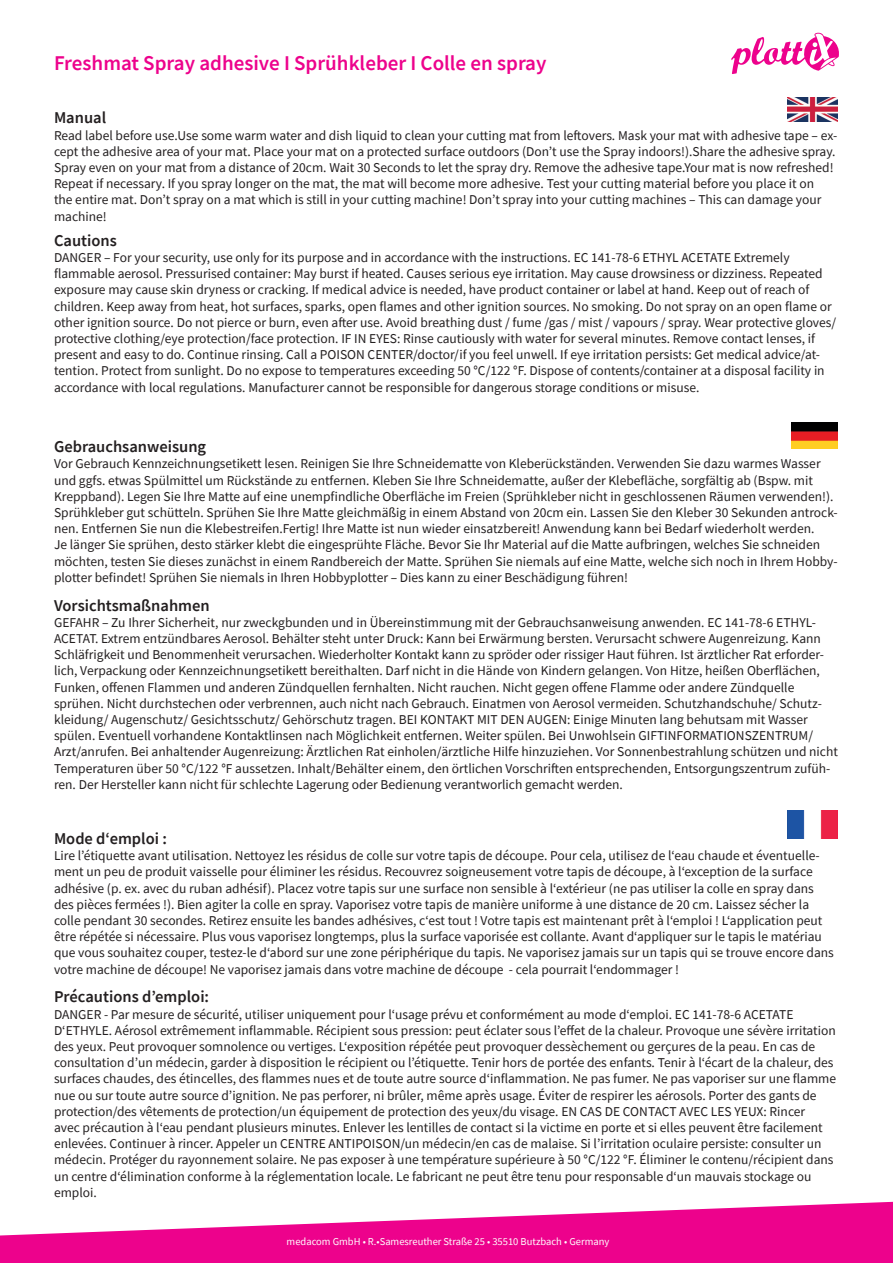
<style>
.page{position:relative;width:893px;height:1263px;background:#fff}
.page>*{position:absolute;margin:0;border:0;box-sizing:border-box;transform-origin:0 0}
.t1{font:600 21px "Source Sans Pro";color:#ed028c}
.t2{font:600 16.5px "Source Sans Pro";color:#231f20}
.t3{font:13.5px/16.2px "Source Sans Pro";color:#231f20}
.t4{font:10.5px "Source Sans Pro";color:#fff}
</style>
<div class="page">
<svg style="left:0;top:1201px;width:893px;height:62px;fill:#ed028c"></svg>
<svg style="left:731px;top:33px;width:108px;height:41px"></svg>
<img style="left:792px;top:423px;width:45px;height:26px">
<img style="left:788px;top:97px;width:49px;height:24px">
<img style="left:788px;top:810px;width:49px;height:29px">
<h1 class="t1" style="left:54px;top:49px;width:494px">Freshmat Spray adhesive I Sprühkleber I Colle en spray</h1>
<p class="t2" style="left:54px;top:107px;width:54px">Manual</p>
<p class="t3" style="left:54px;top:127px;width:785px">Read label before use.Use some warm water and dish liquid to clean your cutting mat from leftovers. Mask your mat with adhesive tape – ex&shy;cept the adhesive area of your mat. Place your mat on a protected surface outdoors (Don’t use the Spray indoors!).Share the adhesive spray.<br>Spray even on your mat from a distance of 20cm. Wait 30 Seconds to let the spray dry. Remove the adhesive tape.Your mat is now refreshed!<br>Repeat if necessary. If you spray longer on the mat, the mat will become more adhesive. Test your cutting material before you place it on<br>the entire mat. Don’t spray on a mat which is still in your cutting machine! Don’t spray into your cutting machines – This can damage your machine!</p>
<p class="t2" style="left:54px;top:229px;width:64px">Cautions</p>
<p class="t3" style="left:54px;top:249px;width:784px">DANGER – For your security, use only for its purpose and in accordance with the instructions. EC 141-78-6 ETHYL ACETATE Extremely flammable aerosol. Pressurised container: May burst if heated. Causes serious eye irritation. May cause drowsiness or dizziness. Repeated exposure may cause skin dryness or cracking. If medical advice is needed, have product container or label at hand. Keep out of reach of children. Keep away from heat, hot surfaces, sparks, open flames and other ignition sources. No smoking. Do not spray on an open flame or other ignition source. Do not pierce or burn, even after use. Avoid breathing dust / fume /gas / mist / vapours / spray. Wear protective gloves/ protective clothing/eye protection/face protection. IF IN EYES: Rinse cautiously with water for several minutes. Remove contact lenses, if present and easy to do. Continue rinsing. Call a POISON CENTER/doctor/if you feel unwell. If eye irritation persists: Get medical advice/at&shy;tention. Protect from sunlight. Do no expose to temperatures exceeding 50 °C/122 °F. Dispose of contents/container at a disposal facility in accordance with local regulations. Manufacturer cannot be responsible for dangerous storage conditions or misuse.</p>
<p class="t2" style="left:54px;top:436px;width:154px">Gebrauchsanweisung</p>
<p class="t3" style="left:54px;top:456px;width:785px">Vor Gebrauch Kennzeichnungsetikett lesen. Reinigen Sie Ihre Schneidematte von Kleberückständen. Verwenden Sie dazu warmes Wasser und ggfs. etwas Spülmittel um Rückstände zu entfernen. Kleben Sie Ihre Schneidematte, außer der Klebefläche, sorgfältig ab (Bspw. mit Kreppband). Legen Sie Ihre Matte auf eine unempfindliche Oberfläche im Freien (Sprühkleber nicht in geschlossenen Räumen verwenden!).<br>Sprühkleber gut schütteln. Sprühen Sie Ihre Matte gleichmäßig in einem Abstand von 20cm ein. Lassen Sie den Kleber 30 Sekunden antrock&shy;nen. Entfernen Sie nun die Klebestreifen.Fertig! Ihre Matte ist nun wieder einsatzbereit! Anwendung kann bei Bedarf wiederholt werden.<br>Je länger Sie sprühen, desto stärker klebt die eingesprühte Fläche. Bevor Sie Ihr Material auf die Matte aufbringen, welches Sie schneiden möchten, testen Sie dieses zunächst in einem Randbereich der Matte. Sprühen Sie niemals auf eine Matte, welche sich noch in Ihrem Hobby&shy;plotter befindet! Sprühen Sie niemals in Ihren Hobbyplotter – Dies kann zu einer Beschädigung führen!</p>
<p class="t2" style="left:54px;top:594px;width:157px">Vorsichtsmaßnahmen</p>
<p class="t3" style="left:54px;top:614px;width:785px">GEFAHR – Zu Ihrer Sicherheit, nur zweckgbunden und in Übereinstimmung mit der Gebrauchsanweisung anwenden. EC 141-78-6 ETHYL-ACETAT. Extrem entzündbares Aerosol. Behälter steht unter Druck: Kann bei Erwärmung bersten. Verursacht schwere Augenreizung. Kann Schläfrigkeit und Benommenheit verursachen. Wiederholter Kontakt kann zu spröder oder rissiger Haut führen. Ist ärztlicher Rat erforder&shy;lich, Verpackung oder Kennzeichnungsetikett bereithalten. Darf nicht in die Hände von Kindern gelangen. Von Hitze, heißen Oberflächen, Funken, offenen Flammen und anderen Zündquellen fernhalten. Nicht rauchen. Nicht gegen offene Flamme oder andere Zündquelle sprühen. Nicht durchstechen oder verbrennen, auch nicht nach Gebrauch. Einatmen von Aerosol vermeiden. Schutzhandschuhe/ Schutz&shy;kleidung/ Augenschutz/ Gesichtsschutz/ Gehörschutz tragen. BEI KONTAKT MIT DEN AUGEN: Einige Minuten lang behutsam mit Wasser spülen. Eventuell vorhandene Kontaktlinsen nach Möglichkeit entfernen. Weiter spülen. Bei Unwohlsein GIFTINFORMATIONSZENTRUM/ Arzt/anrufen. Bei anhaltender Augenreizung: Ärztlichen Rat einholen/ärztliche Hilfe hinzuziehen. Vor Sonnenbestrahlung schützen und nicht Temperaturen über 50 °C/122 °F aussetzen. Inhalt/Behälter einem, den örtlichen Vorschriften entsprechenden, Entsorgungszentrum zufüh&shy;ren. Der Hersteller kann nicht für schlechte Lagerung oder Bedienung verantworlich gemacht werden.</p>
<p class="t2" style="left:54px;top:828px;width:114px">Mode d‘emploi :</p>
<p class="t3" style="left:54px;top:847px;width:781px">Lire l’étiquette avant utilisation. Nettoyez les résidus de colle sur votre tapis de découpe. Pour cela, utilisez de l‘eau chaude et éventuelle&shy;ment un peu de produit vaisselle pour éliminer les résidus. Recouvrez soigneusement votre tapis de découpe, à l‘exception de la surface adhésive (p. ex. avec du ruban adhésif). Placez votre tapis sur une surface non sensible à l‘extérieur (ne pas utiliser la colle en spray dans des pièces fermées !). Bien agiter la colle en spray. Vaporisez votre tapis de manière uniforme à une distance de 20 cm. Laissez sécher la colle pendant 30 secondes. Retirez ensuite les bandes adhésives, c‘est tout ! Votre tapis est maintenant prêt à l‘emploi ! L‘application peut être répétée si nécessaire. Plus vous vaporisez longtemps, plus la surface vaporisée est collante. Avant d‘appliquer sur le tapis le matériau que vous souhaitez couper, testez-le d‘abord sur une zone périphérique du tapis. Ne vaporisez jamais sur un tapis qui se trouve encore dans votre machine de découpe! Ne vaporisez jamais dans votre machine de découpe - cela pourrait l‘endommager !</p>
<p class="t2" style="left:54px;top:986px;width:157px">Précautions d’emploi:</p>
<p class="t3" style="left:54px;top:1006px;width:784px">DANGER - Par mesure de sécurité, utiliser uniquement pour l‘usage prévu et conformément au mode d‘emploi. EC 141-78-6 ACETATE D‘ETHYLE. Aérosol extrêmement inflammable. Récipient sous pression: peut éclater sous l’effet de la chaleur. Provoque une sévère irritation des yeux. Peut provoquer somnolence ou vertiges. L‘exposition répétée peut provoquer dessèchement ou gerçures de la peau. En cas de consultation d’un médecin, garder à disposition le récipient ou l’étiquette. Tenir hors de portée des enfants. Tenir à l‘écart de la chaleur, des surfaces chaudes, des étincelles, des flammes nues et de toute autre source d‘inflammation. Ne pas fumer. Ne pas vaporiser sur une flamme nue ou sur toute autre source d’ignition. Ne pas perforer, ni brûler, même après usage. Éviter de respirer les aérosols. Porter des gants de protection/des vêtements de protection/un équipement de protection des yeux/du visage. EN CAS DE CONTACT AVEC LES YEUX: Rincer<br>avec précaution à l‘eau pendant plusieurs minutes. Enlever les lentilles de contact si la victime en porte et si elles peuvent être facilement enlevées. Continuer à rincer. Appeler un CENTRE ANTIPOISON/un médecin/en cas de malaise. Si l’irritation oculaire persiste: consulter un médecin. Protéger du rayonnement solaire. Ne pas exposer à une température supérieure à 50 °C/122 °F. Éliminer le contenu/récipient dans un centre d‘élimination conforme à la réglementation locale. Le fabricant ne peut être tenu pour responsable d‘un mauvais stockage ou emploi.</p>
<p class="t4" style="left:287px;top:1234px;width:324px">medacom GmbH • R.•Samesreuther Straße 25 • 35510 Butzbach • Germany</p>
</div>
